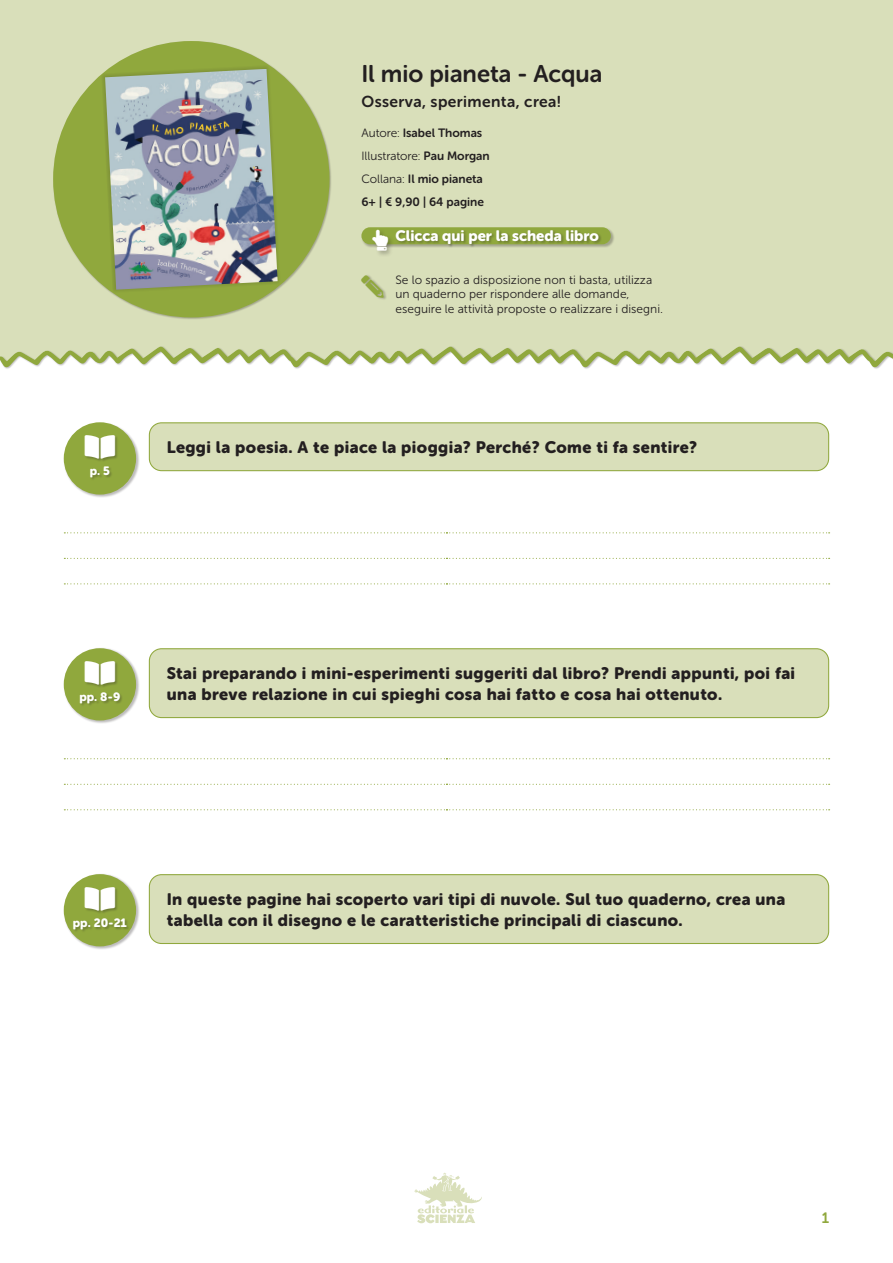
<style>
.page{position:relative;width:893px;height:1263px;background:#fff}
.page>*{position:absolute;margin:0;border:0;box-sizing:border-box;transform-origin:0 0}
.t1{font:27px "Font Awesome 5 Free Solid";color:#fff}
.titolo_libro{font:24px "Museo Sans Rounded 700";color:#231f20}
.t2{font:20.85px "Font Awesome 5 Free Solid";color:#fff}
.domanda{font:16.5px/21px "Museo Sans Rounded 900";letter-spacing:.025em;color:#231f20}
.sottotitolo_libro{font:15.75px "Museo Sans Rounded 700";letter-spacing:.025em;color:#231f20}
.t3{font:15px "Museo Sans Rounded 900";color:#fff}
.t4{font:15px "Museo Sans Rounded 700";color:#90a83d}
.dati_tecnici{font:12px/14.4px "Museo Sans 300";color:#231f20}
.dati_tecnici-2{font:12px "Museo Sans Rounded 700";color:#231f20}
.dati_tecnici-3{font:12px "Museo Sans Rounded 300";color:#231f20}
.t5{font:12px "Museo Sans Rounded 900";color:#fff}
.s1{font-family:"Museo Sans Rounded 300"}
.s2{font-family:"Museo Sans Rounded 700"}
</style>
<div class="page">
<svg style="left:414px;top:1173px;width:68px;height:50px"></svg>
<div style="left:0;top:0;width:893px;height:346px;background:#d9dfba"></div>
<svg style="left:0;top:346px;width:893px;height:22px"></svg>
<div style="left:53px;top:41px;width:279px;height:279px;background:#d9dfba"></div>
<div style="left:53px;top:41px;width:277px;height:276px;background:#90a83d;border-radius:50%"></div>
<svg style="left:101px;top:64px;width:181px;height:230px"></svg>
<img style="left:105px;top:69px;width:173px;height:221px">
<div style="left:361px;top:227px;width:253px;height:21px;background:#231f20;opacity:.3"></div>
<div style="left:361px;top:227px;width:250px;height:17px;background:#90a83d;border-radius:9px"></div>
<div style="left:396px;top:230px;width:205px;height:17px;background:#231f20;opacity:.3"></div>
<div style="left:371px;top:228px;width:24px;height:29px;background:#231f20;opacity:.3"></div>
<svg style="left:64px;top:532px;width:766px;height:1px"></svg>
<svg style="left:64px;top:558px;width:766px;height:1px"></svg>
<svg style="left:64px;top:583px;width:766px;height:1px"></svg>
<div style="left:63px;top:422px;width:76px;height:76px;background:#231f20;opacity:.3"></div>
<div style="left:64px;top:422px;width:72px;height:73px;background:#90a83d;border-radius:50%"></div>
<div style="left:85px;top:435px;width:34px;height:46px;background:#231f20;opacity:.3"></div>
<div style="left:149px;top:423px;width:680px;height:48px;background:#d9dfba;border-radius:12px"></div>
<div style="left:149px;top:422px;width:680px;height:49px;border:1px solid #90a83d;border-radius:12px"></div>
<svg style="left:64px;top:758px;width:766px;height:1px"></svg>
<svg style="left:64px;top:784px;width:766px;height:1px"></svg>
<svg style="left:64px;top:809px;width:766px;height:1px"></svg>
<div style="left:63px;top:648px;width:76px;height:76px;background:#231f20;opacity:.3"></div>
<div style="left:64px;top:648px;width:72px;height:72px;background:#90a83d;border-radius:50%"></div>
<div style="left:80px;top:661px;width:43px;height:45px;background:#231f20;opacity:.3"></div>
<div style="left:149px;top:649px;width:680px;height:68px;background:#d9dfba;border-radius:12px"></div>
<div style="left:149px;top:648px;width:680px;height:70px;border:1px solid #90a83d;border-radius:12px"></div>
<div style="left:63px;top:873px;width:76px;height:77px;background:#231f20;opacity:.3"></div>
<div style="left:64px;top:874px;width:72px;height:72px;background:#90a83d;border-radius:50%"></div>
<div style="left:73px;top:887px;width:58px;height:45px;background:#231f20;opacity:.3"></div>
<div style="left:149px;top:875px;width:680px;height:68px;background:#d9dfba;border-radius:12px"></div>
<div style="left:149px;top:874px;width:680px;height:70px;border:1px solid #90a83d;border-radius:12px"></div>
<div style="left:361px;top:274px;width:26px;height:27px;background:#231f20;opacity:.3"></div>
<svg style="left:373px;top:230px;width:15px;height:20px"></svg>
<svg style="left:85px;top:435px;width:30px;height:24px"></svg>
<svg style="left:85px;top:661px;width:30px;height:24px"></svg>
<svg style="left:85px;top:887px;width:30px;height:24px"></svg>
<svg style="left:361px;top:275px;width:23px;height:23px"></svg>
<p class="t1" style="left:85px;top:434px;width:32px">□□□■</p>
<p class="t5" style="left:90px;top:464px;width:22px">p. 5</p>
<p class="titolo_libro" style="left:361px;top:60px;width:243px">Il mio pianeta - Acqua</p>
<p class="sottotitolo_libro" style="left:361px;top:93px;width:201px">Osserva, sperimenta, crea!</p>
<p class="dati_tecnici-2" style="left:361px;top:126px;width:122px"><span class="s1">Autore:</span> Isabel Thomas</p>
<p class="dati_tecnici-3" style="left:361px;top:150px;width:130px">Illustratore: <span class="s2">Pau Morgan</span></p>
<p class="dati_tecnici-2" style="left:361px;top:172px;width:123px"><span class="s1">Collana:</span> Il mio pianeta</p>
<p class="dati_tecnici-2" style="left:361px;top:195px;width:124px">6+ | € 9,90 | 64 pagine</p>
<p class="t2" style="left:373px;top:230px;width:17px">■□■▼◆</p>
<p class="t3" style="left:395px;top:227px;width:205px">Clicca qui per la scheda libro</p>
<p class="dati_tecnici" style="left:395px;top:273px;width:269px">Se lo spazio a disposizione non ti basta, utilizza un quaderno per rispondere alle domande, eseguire le attività proposte o realizzare i disegni.</p>
<p class="domanda" style="left:167px;top:437px;width:532px">Leggi la poesia. A te piace la pioggia? Perché? Come ti fa sentire?</p>
<p class="t1" style="left:85px;top:659px;width:32px">□□□■</p>
<p class="t5" style="left:79px;top:690px;width:43px">pp. 8 - 9</p>
<p class="domanda" style="left:167px;top:663px;width:630px">Stai preparando i mini-esperimenti suggeriti dal libro? Prendi appunti, poi fai una breve relazione in cui spieghi cosa hai fatto e cosa hai ottenuto.</p>
<p class="t1" style="left:85px;top:885px;width:32px">□□□■</p>
<p class="t5" style="left:73px;top:916px;width:56px">pp. 20 - 21</p>
<p class="domanda" style="left:167px;top:889px;width:620px">In queste pagine hai scoperto vari tipi di nuvole. Sul tuo quaderno, crea una tabella con il disegno e le caratteristiche principali di ciascuno.</p>
<p class="t4" style="left:822px;top:1209px;width:9px">1</p>
</div>
